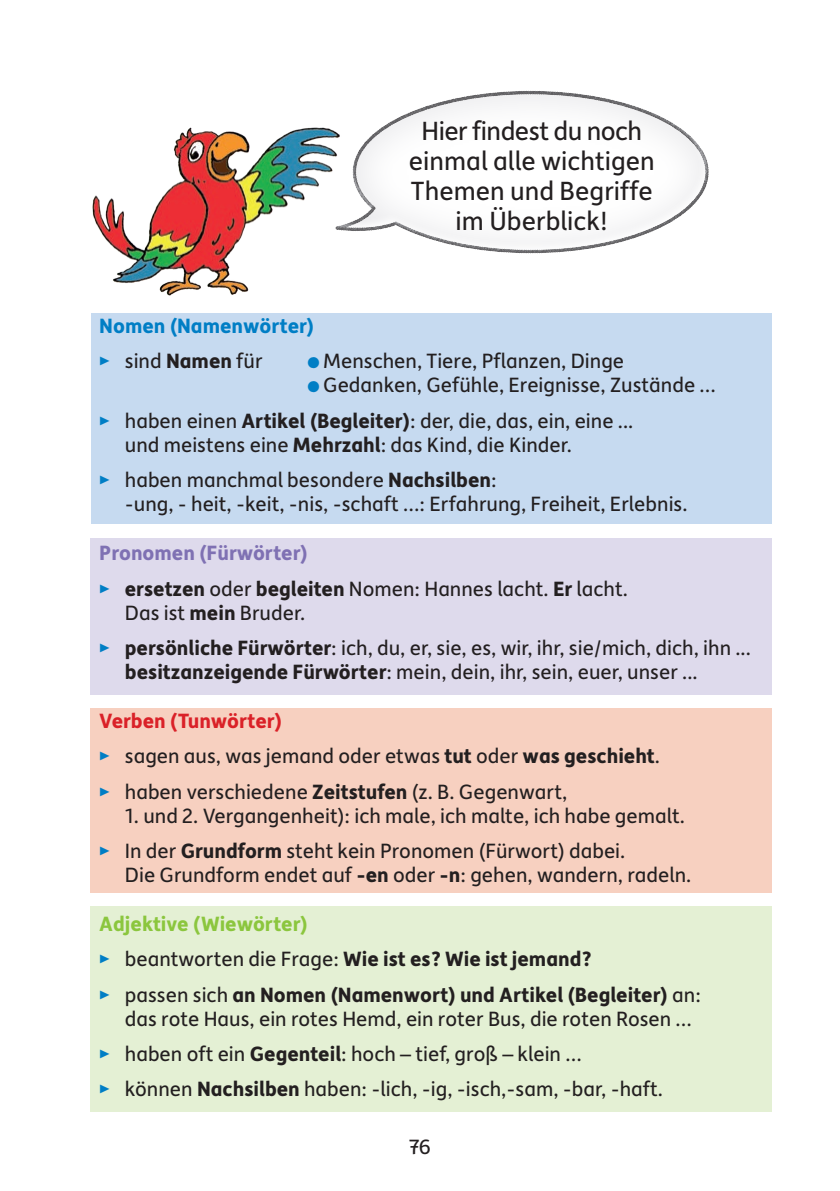
<style>
.page{position:relative;width:840px;height:1191px;background:#fff}
.page>*{position:absolute;margin:0;border:0;box-sizing:border-box;transform-origin:0 0}
.Sprechblase{font:28px/30px "Depot New";color:#231f20;text-align:center}
.t1{font:22px/24px "Depot New";color:#231f20}
.t2{font:700 22px "Depot New";color:#231f20}
.t3{font:700 22px "Depot New";color:#8bc63e}
.t4{font:700 22px "Depot New";color:#7f71b3}
.t5{font:700 22px "Depot New";color:#007ec5}
.t6{font:700 22px "Depot New";color:#da2128}
.s1{font-size:15.4px;color:#007ec5}
.s2{font-weight:700}
.s3{font-size:16.4px;color:#007ec5}
.s4{font-weight:400;font-size:15.4px;color:#007ec5}
.s5{font-weight:400}
</style>
<div class="page">
<div style="left:91px;top:313px;width:680px;height:210px;background:#c6daf0"></div>
<div style="left:91px;top:538px;width:680px;height:156px;background:#dedaec"></div>
<div style="left:91px;top:708px;width:680px;height:185px;background:#f7d0c0"></div>
<div style="left:91px;top:906px;width:680px;height:205px;background:#e4f0d4"></div>
<div style="left:334px;top:90px;width:376px;height:166px;background:#231f20;opacity:.5"></div>
<img style="left:92px;top:125px;width:249px;height:171px">
<p class="Sprechblase" style="left:408px;top:114px;width:247px">Hier findest du noch einmal alle wichtigen<br>Themen und Begriffe im Überblick!</p>
<p class="t5" style="left:99px;top:311px;width:216px">Nomen (Namenwörter)</p>
<p class="t1" style="left:99px;top:348px;width:165px"><span class="s1">►</span> sind <span class="s2">Namen</span> für</p>
<p class="t1" style="left:307px;top:348px;width:318px"><span class="s3">●</span> Menschen, Tiere, Pflanzen, Dinge</p>
<p class="t1" style="left:307px;top:372px;width:410px"><span class="s3">●</span> Gedanken, Gefühle, Ereignisse, Zustände …</p>
<p class="t1" style="left:125px;top:407px;width:510px;text-indent:-26px"><span class="s1">►</span> haben einen <span class="s2">Artikel (Begleiter)</span>: der, die, das, ein, eine ... und meistens eine <span class="s2">Mehrzahl</span>: das Kind, die Kinder.</p>
<p class="t1" style="left:125px;top:467px;width:564px;text-indent:-26px"><span class="s1">►</span> haben manchmal besondere <span class="s2">Nachsilben</span>:<br>-ung, - heit, -keit, -nis, -schaft …: Erfahrung, Freiheit, Erlebnis.</p>
<p class="t4" style="left:99px;top:538px;width:210px">Pronomen (Fürwörter)</p>
<p class="t1" style="left:125px;top:575px;width:504px;text-indent:-26px"><span class="s1">►</span> <span class="s2">ersetzen</span> oder <span class="s2">begleiten</span> Nomen: Hannes lacht. <span class="s2">Er</span> lacht.<br>Das ist <span class="s2">mein</span> Bruder.</p>
<p class="t1" style="left:125px;top:634px;width:627px;text-indent:-26px"><span class="s1">►</span> <span class="s2">persönliche Fürwörter</span>: ich, du, er, sie, es, wir, ihr, sie/mich, dich, ihn ... <span class="s2">besitzanzeigende Fürwörter</span>: mein, dein, ihr, sein, euer, unser ...</p>
<p class="t6" style="left:99px;top:706px;width:184px">Verben (Tunwörter)</p>
<p class="t1" style="left:99px;top:743px;width:562px"><span class="s1">►</span> sagen aus, was jemand oder etwas <span class="s2">tut</span> oder <span class="s2">was geschieht</span>.</p>
<p class="t1" style="left:99px;top:778px;width:469px"><span class="s1">►</span> haben verschiedene <span class="s2">Zeitstufen</span> (z. B. Gegenwart,</p>
<p class="t1" style="left:125px;top:802px;width:561px">1. und 2. Vergangenheit): ich male, ich malte, ich habe gemalt.</p>
<p class="t1" style="left:125px;top:837px;width:567px;text-indent:-26px"><span class="s1">►</span> In der <span class="s2">Grundform</span> steht kein Pronomen (Fürwort) dabei.<br>Die Grundform endet auf <span class="s2">-en</span> oder <span class="s2">-n</span>: gehen, wandern, radeln.</p>
<p class="t3" style="left:99px;top:909px;width:210px">Adjektive (Wiewörter)</p>
<p class="t2" style="left:99px;top:944px;width:493px"><span class="s4">►</span> <span class="s5">beantworten die Frage:</span> Wie ist es? Wie ist jemand?</p>
<p class="t1" style="left:125px;top:981px;width:577px;text-indent:-26px"><span class="s1">►</span> passen sich <span class="s2">an Nomen (Namenwort) und Artikel (Begleiter)</span> an: das rote Haus, ein rotes Hemd, ein roter Bus, die roten Rosen …</p>
<p class="t1" style="left:99px;top:1040px;width:483px"><span class="s1">►</span> haben oft ein <span class="s2">Gegenteil</span>: hoch – tief, groß – klein …</p>
<p class="t1" style="left:99px;top:1076px;width:565px"><span class="s1">►</span> können <span class="s2">Nachsilben</span> haben: -lich, -ig, -isch,-sam, -bar, -haft.</p>
<p class="t1" style="left:409px;top:1134px;width:23px">76</p>
</div>
